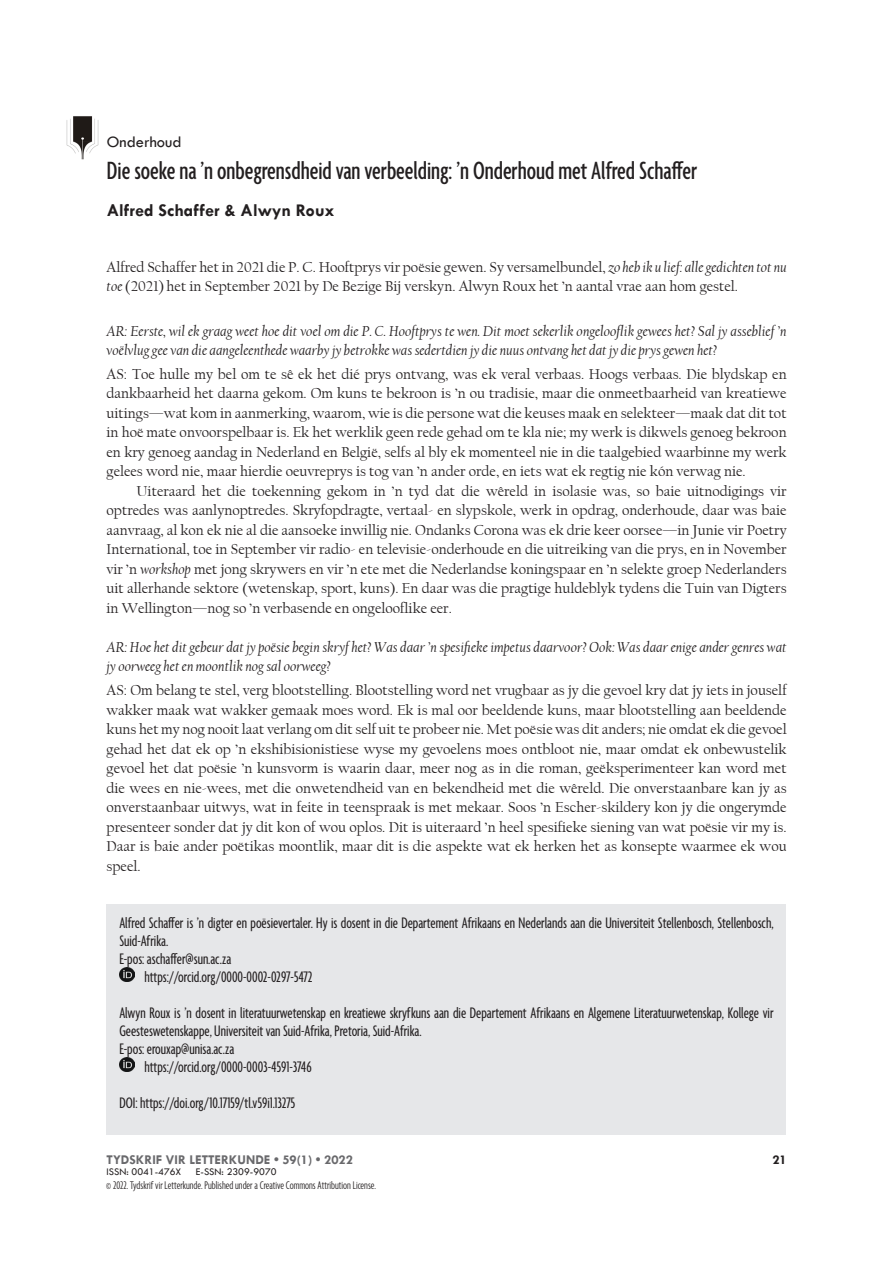
<style>
.page{position:relative;width:893px;height:1263px;background:#fff}
.page>*{position:absolute;margin:0;border:0;box-sizing:border-box;transform-origin:0 0}
.Heading_1{font:500 extra-condensed 27px "Agenda";color:#231f20}
.t1{font:700 18px "Tw Cen";color:#231f20}
.Bio{font:extra-condensed 16.5px/18px "Agenda";color:#231f20}
.Heading_1-2{font:16.5px "Tw Cen";color:#231f20}
.blok_paragraaf{font:15px/19.5px "Californian FB";color:#231f20;text-align:justify}
.Indent_parag{font:15px/19.5px "Californian FB";color:#231f20;text-align:justify}
.Vraag{font:italic 15px/19.5px "Californian FB";color:#231f20}
.t2{font:700 13.5px "Tw Cen";color:#69696c}
.t3{font:700 13.5px "Tw Cen";color:#231f20}
.Bio-2{font:300 extra-condensed 12px "Agenda";color:#231f20}
.t4{font:10.5px "Tw Cen";color:#231f20}
.s1{font-style:italic}
</style>
<div class="page">
<div style="left:107px;top:904px;width:679px;height:231px;background:#e6e7e9"></div>
<img style="left:120px;top:967px;width:14px;height:15px">
<img style="left:120px;top:1057px;width:14px;height:15px">
<img style="left:66px;top:116px;width:33px;height:43px">
<p class="Heading_1-2" style="left:107px;top:132px;width:76px">Onderhoud</p>
<p class="Heading_1" style="left:107px;top:156px;width:592px">Die soeke na ’n onbegrensdheid van verbeelding: ’n Onderhoud met Alfred Schaffer</p>
<p class="t1" style="left:107px;top:199px;width:229px">Alfred Schaffer &amp; Alwyn Roux</p>
<p class="blok_paragraaf" style="left:107px;top:257px;width:682px">Alfred Schaffer het in 2021 die P. C. Hooftprys vir poësie gewen. Sy versamelbundel, <span class="s1">zo heb ik u lief: alle gedichten tot nu toe</span> (2021) het in September 2021 by De Bezige Bij verskyn. Alwyn Roux het ’n aantal vrae aan hom gestel.</p>
<p class="Vraag" style="left:107px;top:321px;width:682px">AR: Eerste, wil ek graag weet hoe dit voel om die P. C. Hooftprys te wen. Dit moet sekerlik ongelooflik gewees het? Sal jy asseblief ’n voëlvlug gee van die aangeleenthede waarby jy betrokke was sedertdien jy die nuus ontvang het dat jy die prys gewen het?</p>
<p class="blok_paragraaf" style="left:107px;top:364px;width:682px">AS: Toe hulle my bel om te sê ek het dié prys ontvang, was ek veral verbaas. Hoogs verbaas. Die blydskap en dankbaarheid het daarna gekom. Om kuns te bekroon is ’n ou tradisie, maar die onmeetbaarheid van kreatiewe uitings—wat kom in aanmerking, waarom, wie is die persone wat die keuses maak en selekteer—maak dat dit tot in hoë mate onvoorspelbaar is. Ek het werklik geen rede gehad om te kla nie; my werk is dikwels genoeg bekroon en kry genoeg aandag in Nederland en België, selfs al bly ek momenteel nie in die taalgebied waarbinne my werk gelees word nie, maar hierdie oeuvreprys is tog van ’n ander orde, en iets wat ek regtig nie kón verwag nie.</p>
<p class="Indent_parag" style="left:107px;top:481px;width:682px;text-indent:30px">Uiteraard het die toekenning gekom in ’n tyd dat die wêreld in isolasie was, so baie uitnodigings vir optredes was aanlynoptredes. Skryfopdragte, vertaal- en slypskole, werk in opdrag, onderhoude, daar was baie aanvraag, al kon ek nie al die aansoeke inwillig nie. Ondanks Corona was ek drie keer oorsee—in Junie vir Poetry International, toe in September vir radio- en televisie-onderhoude en die uitreiking van die prys, en in November vir ’n <span class="s1">workshop</span> met jong skrywers en vir ’n ete met die Nederlandse koningspaar en ’n selekte groep Nederlanders uit allerhande sektore (wetenskap, sport, kuns). En daar was die pragtige huldeblyk tydens die Tuin van Digters in Wellington—nog so ’n verbasende en ongelooflike eer.</p>
<p class="Vraag" style="left:107px;top:637px;width:682px">AR: Hoe het dit gebeur dat jy poësie begin skryf het? Was daar ’n spesifieke impetus daarvoor? Ook: Was daar enige ander genres wat jy oorweeg het en moontlik nog sal oorweeg?</p>
<p class="blok_paragraaf" style="left:107px;top:681px;width:682px">AS: Om belang te stel, verg blootstelling. Blootstelling word net vrugbaar as jy die gevoel kry dat jy iets in jouself wakker maak wat wakker gemaak moes word. Ek is mal oor beeldende kuns, maar blootstelling aan beeldende kuns het my nog nooit laat verlang om dit self uit te probeer nie. Met poësie was dit anders; nie omdat ek die gevoel gehad het dat ek op ’n ekshibisionistiese wyse my gevoelens moes ontbloot nie, maar omdat ek onbewustelik gevoel het dat poësie ’n kunsvorm is waarin daar, meer nog as in die roman, geëksperimenteer kan word met die wees en nie-wees, met die onwetendheid van en bekendheid met die wêreld. Die onverstaanbare kan jy as onverstaanbaar uitwys, wat in feite in teenspraak is met mekaar. Soos ’n Escher-skildery kon jy die ongerymde presenteer sonder dat jy dit kon of wou oplos. Dit is uiteraard ’n heel spesifieke siening van wat poësie vir my is.<br>Daar is baie ander poëtikas moontlik, maar dit is die aspekte wat ek herken het as konsepte waarmee ek wou speel.</p>
<p class="Bio" style="left:119px;top:915px;width:656px">Alfred Schaffer is ’n digter en poësievertaler. Hy is dosent in die Departement Afrikaans en Nederlands aan die Universiteit Stellenbosch, Stellenbosch,<br>Suid-Afrika.</p>
<p class="Bio" style="left:119px;top:951px;width:113px">E-pos: aschaffer@sun.ac.za</p>
<p class="Bio" style="left:144px;top:969px;width:170px">https://orcid.org/0000-0002-0297-5472</p>
<p class="Bio" style="left:119px;top:1005px;width:656px">Alwyn Roux is ’n dosent in literatuurwetenskap en kreatiewe skryfkuns aan die Departement Afrikaans en Algemene Literatuurwetenskap, Kollege vir<br>Geesteswetenskappe, Universiteit van Suid-Afrika, Pretoria, Suid-Afrika.</p>
<p class="Bio" style="left:119px;top:1041px;width:116px">E-pos: erouxap@unisa.ac.za</p>
<p class="Bio" style="left:144px;top:1059px;width:169px">https://orcid.org/0000-0003-4591-3746</p>
<p class="Bio" style="left:119px;top:1095px;width:178px">DOI: https://doi.org/10.17159/tl.v59i1.13275</p>
<p class="t2" style="left:107px;top:1152px;width:248px">TYDSKRIF VIR LETTERKUNDE • 59(1) • 2022</p>
<p class="t4" style="left:107px;top:1166px;width:76px">ISSN: 0041-476X</p>
<p class="t4" style="left:196px;top:1166px;width:82px">E-SSN: 2309-9070</p>
<p class="Bio-2" style="left:106px;top:1179px;width:271px">© 2022. Tydskrif vir Letterkunde. Published under a Creative Commons Attribution License.</p>
<p class="t3" style="left:772px;top:1152px;width:16px">21</p>
</div>
